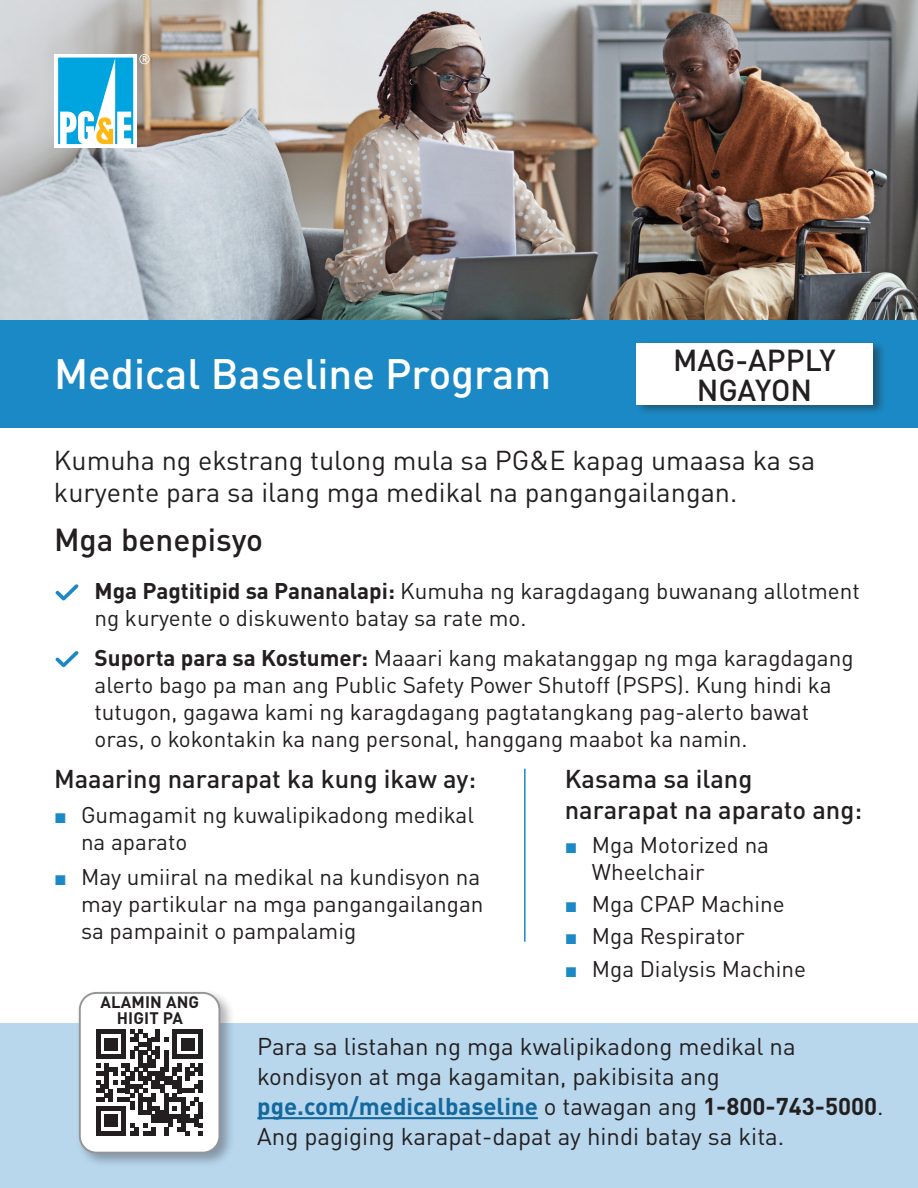
<style>
.page{position:relative;width:918px;height:1188px;background:#fff}
.page>*{position:absolute;margin:0;border:0;box-sizing:border-box;transform-origin:0 0}
.t1{font:500 42px "DINOT";color:#fff}
.t2{font:500 31.5px "DINOT";color:#231f20}
.t3{font:500 30px/30px "DINOT";color:#231f20;text-align:center}
.t4{font:27px/32.4px "DINOT";color:#231f20}
.t5{font:500 25.5px/30.6px "DINOT";color:#231f20}
.t6{font:24px/30px "DINOT";color:#231f20}
.t7{font:22.5px/27px "DINOT";color:#231f20}
.t8{font:700 16.5px/16.5px "DINOT";letter-spacing:.01em;color:#231f20;text-align:center}
.s1{font-weight:700}
.s2{font-family:"Arial";font-size:21px;color:#1b89c5}
.s3{font-weight:700;color:#13689d}
</style>
<div class="page">
<img style="left:0;top:0;width:918px;height:320px">
<svg style="left:55px;top:54px;width:82px;height:94px"></svg>
<svg style="left:58px;top:58px;width:75px;height:86px"></svg>
<svg style="left:139px;top:54px;width:11px;height:10px"></svg>
<div style="left:0;top:320px;width:918px;height:108px;background:#1b89c5"></div>
<div style="left:634px;top:340px;width:252px;height:76px;background:#231f20;opacity:.5"></div>
<div style="left:636px;top:344px;width:237px;height:61px;background:#fff"></div>
<div style="left:0;top:1024px;width:918px;height:164px;background:#b8d7ed"></div>
<hr style="left:257px;top:1117px;width:281px;height:2px;background:#13689d">
<div style="left:76px;top:989px;width:159px;height:179px;background:#231f20;opacity:.35"></div>
<div style="left:80px;top:993px;width:139px;height:160px;background:#fff;border-radius:17px"></div>
<div style="left:79px;top:992px;width:141px;height:162px;border:2px solid #939598;border-radius:17px"></div>
<svg style="left:96px;top:1029px;width:107px;height:107px"></svg>
<hr style="left:524px;top:769px;width:2px;height:173px;background:#1b89c5">
<svg style="left:55px;top:584px;width:24px;height:17px"></svg>
<svg style="left:55px;top:651px;width:24px;height:17px"></svg>
<h1 class="t1" style="left:54px;top:347px;width:499px">Medical Baseline Program</h1>
<p class="t3" style="left:673px;top:344px;width:164px">MAG-APPLY<br>NGAYON</p>
<p class="t4" style="left:54px;top:443px;width:763px">Kumuha ng ekstrang tulong mula sa PG&amp;E kapag umaasa ka sa kuryente para sa ilang mga medikal na pangangailangan.</p>
<h2 class="t2" style="left:54px;top:520px;width:211px">Mga benepisyo</h2>
<p class="t7" style="left:94px;top:577px;width:767px"><span class="s1">Mga Pagtitipid sa Pananalapi:</span> Kumuha ng karagdagang buwanang allotment ng kuryente o diskuwento batay sa rate mo.</p>
<p class="t7" style="left:94px;top:644px;width:761px"><span class="s1">Suporta para sa Kostumer:</span> Maaari kang makatanggap ng mga karagdagang alerto bago pa man ang Public Safety Power Shutoff (PSPS). Kung hindi ka tutugon, gagawa kami ng karagdagang pagtatangkang pag-alerto bawat oras, o kokontakin ka nang personal, hanggang maabot ka namin.</p>
<h3 class="t5" style="left:54px;top:763px;width:424px">Maaaring nararapat ka kung ikaw ay:</h3>
<p class="t7" style="left:81px;top:801px;width:395px;text-indent:-27px"><span class="s2">■</span> Gumagamit ng kuwalipikadong medikal na aparato</p>
<p class="t7" style="left:81px;top:863px;width:404px;text-indent:-27px"><span class="s2">■</span> May umiiral na medikal na kundisyon na may partikular na mga pangangailangan sa pampainit o pampalamig</p>
<p class="t8" style="left:101px;top:993px;width:100px">ALAMIN ANG<br>HIGIT PA</p>
<h3 class="t5" style="left:565px;top:763px;width:299px">Kasama sa ilang nararapat na aparato ang:</h3>
<p class="t7" style="left:592px;top:831px;width:179px;text-indent:-27px"><span class="s2">■</span> Mga Motorized na<br>Wheelchair</p>
<p class="t7" style="left:565px;top:890px;width:222px"><span class="s2">■</span> Mga CPAP Machine</p>
<p class="t7" style="left:565px;top:922px;width:181px"><span class="s2">■</span> Mga Respirator</p>
<p class="t7" style="left:565px;top:955px;width:243px"><span class="s2">■</span> Mga Dialysis Machine</p>
<p class="t6" style="left:257px;top:1031px;width:628px">Para sa listahan ng mga kwalipikadong medikal na kondisyon at mga kagamitan, pakibisita ang <span class="s3">pge.com/medicalbaseline</span> o tawagan ang <span class="s1">1-800-743-5000</span>.<br>Ang pagiging karapat-dapat ay hindi batay sa kita.</p>
</div>
